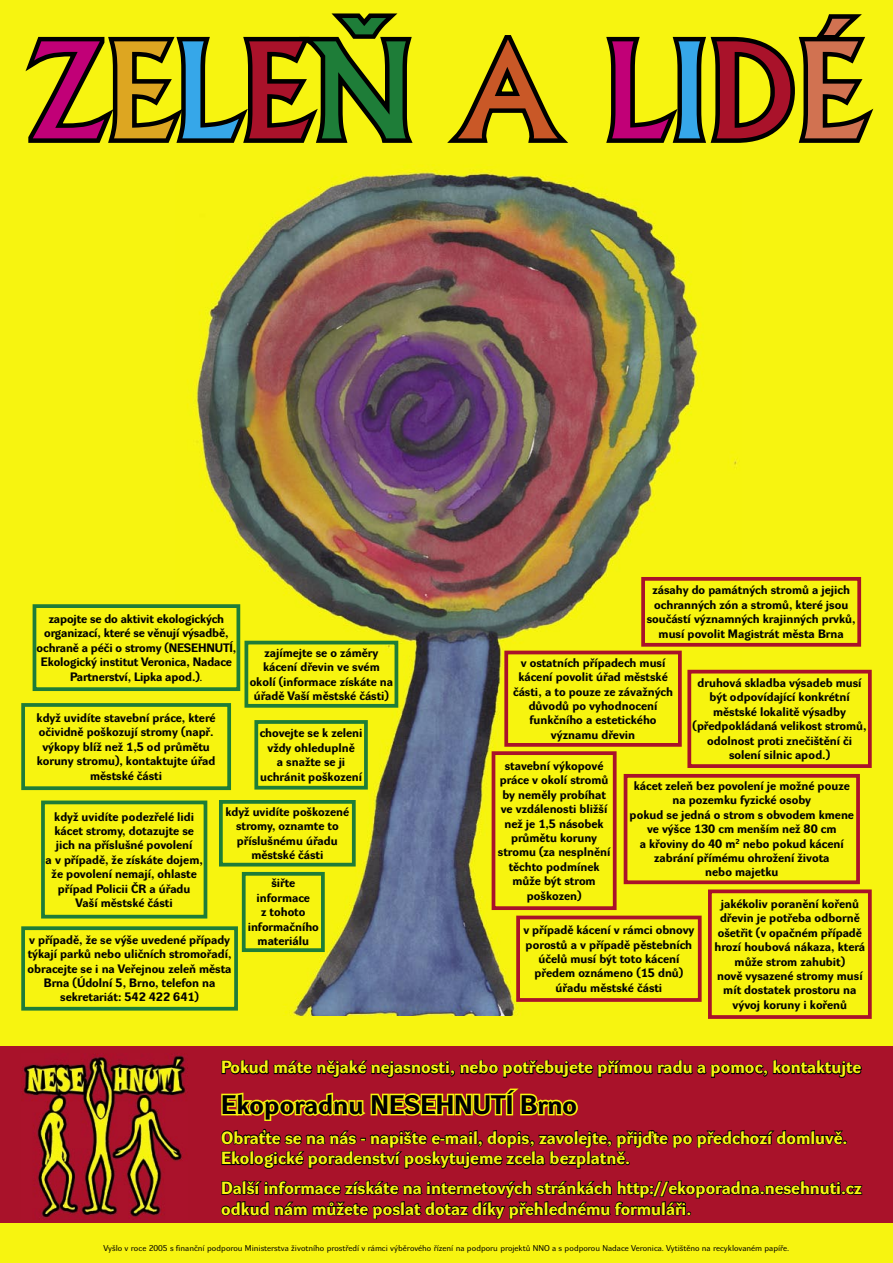
<style>
.page{position:relative;width:893px;height:1263px;background:#f7f410}
.page>*{position:absolute;margin:0;border:0;box-sizing:border-box;transform-origin:0 0}
.t1{font:500 126.75px "Albertus";letter-spacing:-.015em;color:#c10077}
.t2{font:700 26.25px "Dyna Grotesk RECE";color:#000}
.t3{font:700 17.25px "Dyna Grotesk RECE";color:#f7f410}
.t4{font:700 12px/14.4px "Dyna Grotesk RECE";color:#000;text-align:center}
.t5{font:8.25px "Dyna Grotesk RECE";color:#000}
.s1{color:#dda621}
.s2{color:#36a7e9}
.s3{color:#a9122a}
.s4{color:#1e7d38}
.s5{color:#c95827}
.s6{color:#d17251}
.s7{font-weight:400}
</style>
<div class="page">
<svg style="left:16px;top:9px;width:404px;height:138px;background:#989609"></svg>
<svg style="left:436px;top:23px;width:143px;height:124px;background:#bdbb0c"></svg>
<svg style="left:600px;top:10px;width:283px;height:137px;background:#9c9a0a"></svg>
<img style="left:175px;top:164px;width:566px;height:851px">
<div style="left:624px;top:774px;width:236px;height:110px;border:4px solid #a9122a"></div>
<div style="left:516px;top:916px;width:186px;height:86px;border:4px solid #a9122a"></div>
<div style="left:504px;top:651px;width:178px;height:96px;border:4px solid #a9122a"></div>
<div style="left:687px;top:670px;width:185px;height:98px;border:4px solid #a9122a"></div>
<div style="left:708px;top:889px;width:164px;height:130px;border:4px solid #a9122a"></div>
<div style="left:492px;top:751px;width:125px;height:159px;border:4px solid #a9122a"></div>
<div style="left:641px;top:577px;width:220px;height:70px;border:4px solid #a9122a"></div>
<div style="left:21px;top:926px;width:217px;height:84px;border:4px solid #1e7d38"></div>
<div style="left:33px;top:604px;width:207px;height:87px;border:4px solid #1e7d38"></div>
<div style="left:219px;top:800px;width:137px;height:66px;border:4px solid #1e7d38"></div>
<div style="left:21px;top:703px;width:210px;height:87px;border:4px solid #1e7d38"></div>
<div style="left:41px;top:800px;width:166px;height:118px;border:4px solid #1e7d38"></div>
<div style="left:244px;top:641px;width:154px;height:67px;border:4px solid #1e7d38"></div>
<div style="left:242px;top:872px;width:83px;height:80px;border:4px solid #1e7d38"></div>
<div style="left:254px;top:720px;width:114px;height:69px;border:4px solid #1e7d38"></div>
<div style="left:0;top:1047px;width:893px;height:176px;background:#a9122a"></div>
<svg style="left:221px;top:1059px;width:641px;height:19px"></svg>
<svg style="left:221px;top:1088px;width:357px;height:33px"></svg>
<svg style="left:221px;top:1128px;width:626px;height:41px"></svg>
<svg style="left:220px;top:1180px;width:643px;height:40px"></svg>
<img style="left:23px;top:1055px;width:163px;height:164px">
<p class="t1" style="left:29px;top:13px;width:837px">Z<span class="s1">E</span><span class="s2">L</span><span class="s3">E</span><span class="s4">Ň</span> <span class="s5">A</span> L<span class="s2">I</span><span class="s3">D</span><span class="s6">É</span></p>
<p class="t4" style="left:36px;top:613px;width:201px">zapojte se do aktivit ekologických organizací, které se věnují výsadbě, ochraně a péči o stromy (NESEHNUTÍ, Ekologický institut Veronica, Nadace Partnerství, Lipka apod.)<span class="s7">.</span></p>
<p class="t4" style="left:250px;top:646px;width:145px">zajímejte se o záměry kácení dřevin ve svém okolí (informace získáte na úřadě Vaší městské části)</p>
<p class="t4" style="left:37px;top:712px;width:180px">když uvidíte stavební práce, které očividně poškozují stromy (např. výkopy blíž než 1,5 od průmětu koruny stromu), kontaktujte úřad městské části</p>
<p class="t4" style="left:54px;top:810px;width:141px;text-align:justify">když uvidíte podezřelé lidi kácet stromy, dotazujte se jich na příslušné povolení</p>
<p class="t4" style="left:46px;top:853px;width:159px">a v případě, že získáte dojem, že povolení nemají, ohlaste případ Policii ČR a úřadu</p>
<p class="t4" style="left:76px;top:896px;width:99px">Vaší městské části</p>
<p class="t4" style="left:260px;top:727px;width:104px">chovejte se k zeleni vždy ohleduplně</p>
<p class="t4" style="left:260px;top:756px;width:103px">a snažte se ji uchránit poškození</p>
<p class="t4" style="left:225px;top:805px;width:125px">když uvidíte poškozené stromy, oznamte to příslušnému úřadu městské části</p>
<p class="t4" style="left:248px;top:877px;width:73px">šiřte informace<br>z tohoto informačního materiálu</p>
<p class="t4" style="left:28px;top:933px;width:205px">v případě, že se výše uvedené případy týkají parků nebo uličních stromořadí, obracejte se i na Veřejnou zeleň města Brna (Údolní 5, Brno, telefon na sekretariát: 542 422 641)</p>
<p class="t4" style="left:647px;top:584px;width:210px">zásahy do památných stromů a jejich ochranných zón a stromů, které jsou součástí významných krajinných prvků, musí povolit Magistrát města Brna</p>
<p class="t4" style="left:513px;top:656px;width:161px">v ostatních případech musí kácení povolit úřad městské části, a to pouze ze závažných důvodů po vyhodnocení funkčního a estetického významu dřevin</p>
<p class="t4" style="left:693px;top:677px;width:175px">druhová skladba výsadeb musí být odpovídající konkrétní městské lokalitě výsadby (předpokládaná velikost stromů, odolnost proti znečištění či solení silnic apod.)</p>
<p class="t4" style="left:498px;top:760px;width:114px">stavební výkopové práce v okolí stromů by neměly probíhat ve vzdálenosti bližší než je 1,5 násobek průmětu koruny stromu (za nesplnění těchto podmínek může být strom poškozen)</p>
<p class="t4" style="left:634px;top:780px;width:217px">kácet zeleň bez povolení je možné pouze na pozemku fyzické osoby</p>
<p class="t4" style="left:630px;top:808px;width:226px">pokud se jedná o strom s obvodem kmene</p>
<p class="t4" style="left:647px;top:823px;width:191px">ve výšce 130 cm menším než 80 cm</p>
<p class="t4" style="left:640px;top:837px;width:205px">a křoviny do 40 m<sup>2</sup> nebo pokud kácení</p>
<p class="t4" style="left:654px;top:852px;width:177px">zabrání přímému ohrožení života</p>
<p class="t4" style="left:705px;top:866px;width:75px">nebo majetku</p>
<p class="t4" style="left:714px;top:898px;width:152px">jakékoliv poranění kořenů dřevin je potřeba odborně ošetřit (v opačném případě hrozí houbová nákaza, která může strom zahubit)</p>
<p class="t4" style="left:717px;top:970px;width:147px">nově vysazené stromy musí mít dostatek prostoru na vývoj koruny i kořenů</p>
<p class="t4" style="left:523px;top:924px;width:173px">v případě kácení v rámci obnovy porostů a v případě pěstebních účelů musí být toto kácení předem oznámeno (15 dnů) úřadu městské části</p>
<p class="t3" style="left:221px;top:1057px;width:642px">Pokud máte nějaké nejasnosti, nebo potřebujete přímou radu a pomoc, kontaktujte</p>
<p class="t2" style="left:221px;top:1089px;width:357px">Ekoporadnu NESEHNUTÍ Brno</p>
<p class="t3" style="left:221px;top:1128px;width:628px">Obraťte se na nás - napište e-mail, dopis, zavolejte, přijďte po předchozí domluvě.</p>
<p class="t3" style="left:221px;top:1148px;width:410px">Ekologické poradenství poskytujeme zcela bezplatně.</p>
<p class="t3" style="left:221px;top:1178px;width:642px">Další informace získáte na internetových stránkách http://ekoporadna.nesehnuti.cz</p>
<p class="t3" style="left:221px;top:1199px;width:472px">odkud nám můžete poslat dotaz díky přehlednému formuláři.</p>
<p class="t5" style="left:104px;top:1243px;width:687px">Vyšlo v roce 2005 s finanční podporou Ministerstva životního prostředí v rámci výběrového řízení na podporu projektů NNO a s podporou Nadace Veronica. Vytištěno na recyklovaném papíře.</p>
</div>
